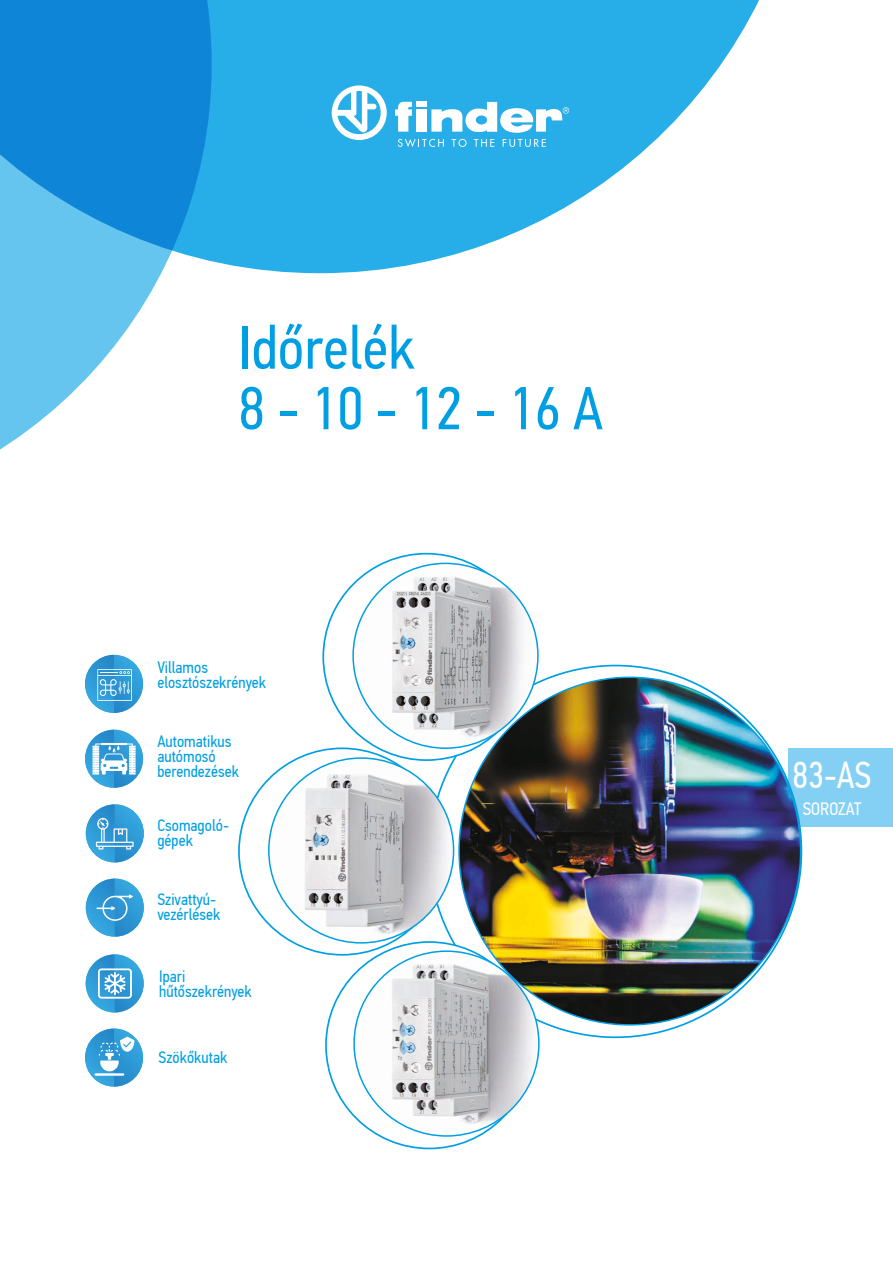
<style>
.page{position:relative;width:893px;height:1263px;background:#fff}
.page>*{position:absolute;margin:0;border:0;box-sizing:border-box;transform-origin:0 0}
.t1{font:60.6px/60.6px "PF Din Text Cond Pro";color:#009fe3}
.t2{font:37.5px "PF Din Text Cond Pro";color:#fff;scale:.95 1}
.t3{font:18px "PF Din Text Cond Pro";color:#fff}
.t4{font:16.5px/15px "PF Din Text Cond Pro";color:#009fe3}
</style>
<div class="page">
<div style="left:788px;top:748px;width:105px;height:79px;background:#84d0f5"></div>
<img style="left:85px;top:730px;width:58px;height:58px">
<svg style="left:92px;top:743px;width:44px;height:31px"></svg>
<img style="left:86px;top:879px;width:58px;height:58px">
<svg style="left:96px;top:894px;width:37px;height:27px"></svg>
<img style="left:86px;top:804px;width:58px;height:58px">
<svg style="left:96px;top:818px;width:38px;height:31px"></svg>
<img style="left:86px;top:954px;width:58px;height:58px">
<svg style="left:98px;top:968px;width:34px;height:31px"></svg>
<img style="left:85px;top:1028px;width:58px;height:58px">
<hr style="left:94px;top:1073px;width:30px;height:3px;background:#fff">
<svg style="left:99px;top:1036px;width:35px;height:35px"></svg>
<img style="left:85px;top:655px;width:58px;height:58px">
<svg style="left:97px;top:669px;width:35px;height:32px"></svg>
<svg style="left:212px;top:0;width:547px;height:273px;fill:#27ade7"></svg>
<svg style="left:0;top:0;width:212px;height:450px"></svg>
<svg style="left:332px;top:85px;width:55px;height:55px"></svg>
<svg style="left:431px;top:102px;width:138px;height:31px"></svg>
<svg style="left:395px;top:102px;width:17px;height:30px"></svg>
<div style="left:416px;top:109px;width:10px;height:23px;background:#fff"></div>
<div style="left:416px;top:102px;width:10px;height:5px;background:#fff"></div>
<svg style="left:398px;top:139px;width:46px;height:8px"></svg>
<svg style="left:452px;top:139px;width:15px;height:8px"></svg>
<svg style="left:474px;top:139px;width:20px;height:8px"></svg>
<svg style="left:503px;top:139px;width:43px;height:8px"></svg>
<img style="left:353px;top:563px;width:185px;height:185px;border-radius:92px">
<img style="left:269px;top:758px;width:185px;height:185px;border-radius:92px">
<img style="left:354px;top:951px;width:185px;height:185px;border-radius:92px">
<img style="left:459px;top:677px;width:342px;height:348px">
<h1 class="t1" style="left:238px;top:318px;width:366px">Időrelék<br>8 - 10 - 12 - 16 A</h1>
<p class="t4" style="left:157px;top:660px;width:110px">Villamos elosztószekrények</p>
<p class="t4" style="left:157px;top:734px;width:83px">Automatikus autómosó berendezések</p>
<p class="t4" style="left:157px;top:818px;width:73px">Csomagoló&shy;gépek</p>
<p class="t4" style="left:157px;top:892px;width:65px">Szivattyú&shy;vezérlések</p>
<p class="t4" style="left:159px;top:968px;width:94px">Ipari hűtőszekrények</p>
<p class="t4" style="left:159px;top:1050px;width:70px">Szökőkutak</p>
<h2 class="t2" style="left:792px;top:753px;width:85px">83-AS</h2>
<p class="t3" style="left:803px;top:798px;width:60px">SOROZAT</p>
</div>
